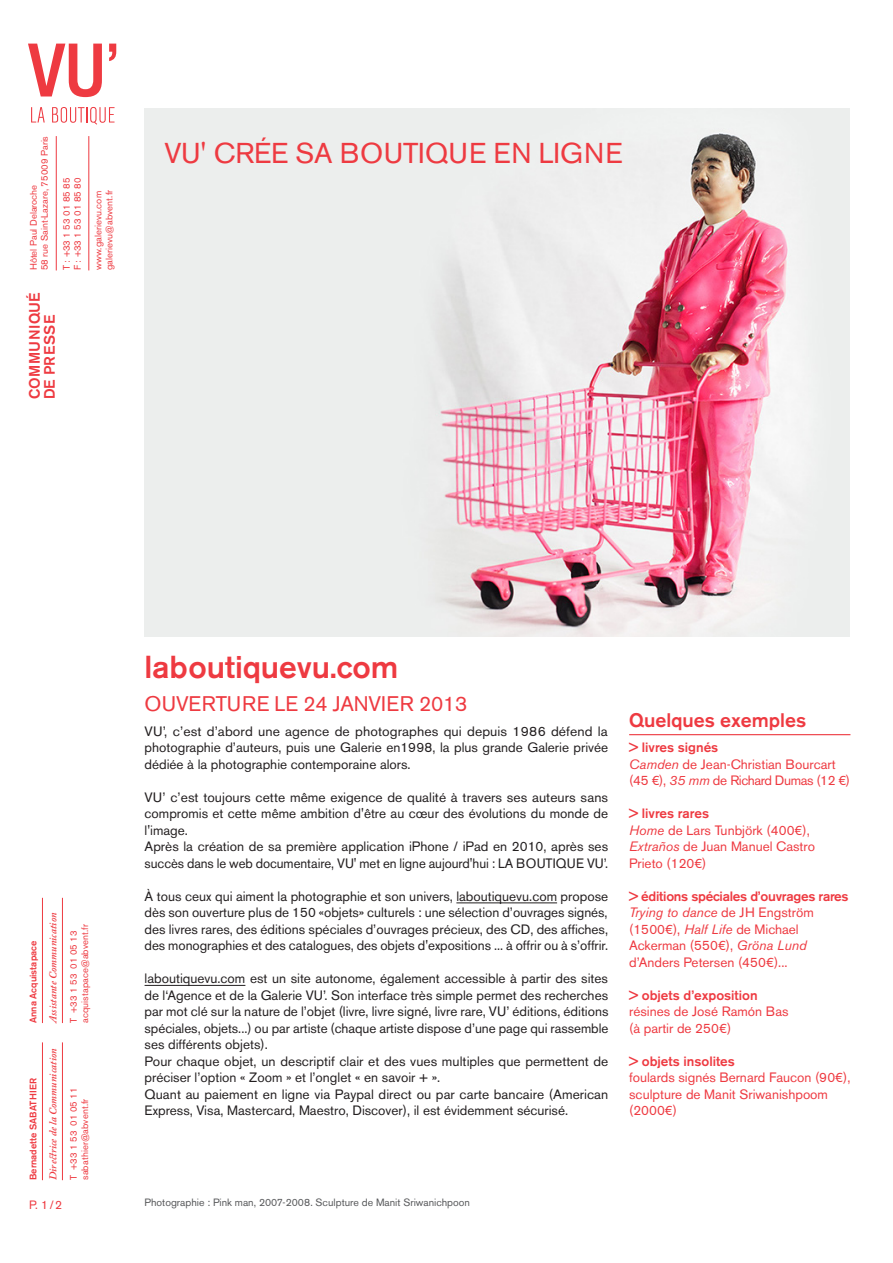
<style>
.page{position:relative;width:893px;height:1263px;background:#fff}
.page>*{position:absolute;margin:0;border:0;box-sizing:border-box;transform-origin:0 0}
.t1{font:500 31.5px "Akzidenz Grotesk BE";color:#ee3a41}
.t2{font:28.5px "Akzidenz Grotesk BE";letter-spacing:.01em;color:#ee3a41}
.t3{font:21px "Akzidenz Grotesk BE";letter-spacing:-.01em;color:#ee3a41}
.t4{font:500 19.5px "Akzidenz Grotesk BE";color:#ee3a41}
.t5{font:500 15px/15px "Akzidenz Grotesk BE";letter-spacing:.02em;color:#ee3a41}
.texte{font:13.5px/16.5px "Akzidenz Grotesk BE";color:#231f20;text-align:justify}
.t6{font:13.5px/16.5px "Akzidenz Grotesk BE";color:#ee3a41}
.t7{font:500 13.5px "Akzidenz Grotesk BE";color:#ee3a41}
.t8{font:500 13.5px "Akzidenz Grotesk BE";letter-spacing:-.02em;color:#ee3a41}
.t9{font:12px "Akzidenz Grotesk BE";color:#ee3a41}
.legende{font:10.5px "Akzidenz Grotesk BE";color:#57585a}
.t10{font:italic 600 10.5px "Adobe Caslon Pro";letter-spacing:.01em;color:#ee3a41}
.t11{font:9.45px/10.9px "Akzidenz Grotesk BE";letter-spacing:.01em;color:#ee3a41}
.t12{font:500 9.45px "Akzidenz Grotesk BE";color:#ee3a41}
.s1{font-style:italic}
</style>
<div class="page">
<hr style="left:42px;top:1042px;width:1px;height:138px;background:#ee3a41">
<hr style="left:62px;top:1042px;width:1px;height:138px;background:#ee3a41">
<hr style="left:42px;top:898px;width:1px;height:125px;background:#ee3a41">
<hr style="left:62px;top:898px;width:1px;height:125px;background:#ee3a41">
<hr style="left:56px;top:136px;width:1px;height:134px;background:#ee3a41">
<hr style="left:88px;top:136px;width:1px;height:134px;background:#ee3a41">
<svg style="left:28px;top:44px;width:74px;height:53px"></svg>
<svg style="left:109px;top:44px;width:7px;height:17px"></svg>
<svg style="left:31px;top:107px;width:14px;height:16px"></svg>
<svg style="left:52px;top:107px;width:63px;height:18px"></svg>
<hr style="left:456px;top:902px;width:101px;height:1px;background:#231f20">
<hr style="left:145px;top:985px;width:100px;height:1px;background:#231f20">
<hr style="left:629px;top:734px;width:221px;height:1px;background:#ee3a41">
<img style="left:144px;top:109px;width:705px;height:528px">
<p class="t11" style="left:28px;top:270px;width:136px;rotate:-90deg">Hôtel Paul Delaroche<br>58 rue Saint-Lazare, 75009 Paris</p>
<p class="t11" style="left:61px;top:270px;width:94px;rotate:-90deg">T : +33 1 53 01 85 85<br>F : +33 1 53 01 85 80</p>
<p class="t11" style="left:93px;top:270px;width:82px;rotate:-90deg">www.galerievu.com galerievu@abvent.fr</p>
<p class="t5" style="left:27px;top:399px;width:108px;rotate:-90deg">COMMUNIQUÉ<br>DE PRESSE</p>
<p class="t2" style="left:164px;top:136px;width:460px">VU' CRÉE SA BOUTIQUE EN LIGNE</p>
<p class="t12" style="left:27px;top:1023px;width:84px;rotate:-90deg">Anna Acquistapace</p>
<p class="t12" style="left:27px;top:1180px;width:104px;rotate:-90deg">Bernadette SABATHIER</p>
<p class="t10" style="left:47px;top:1023px;width:112px;rotate:-90deg">Assistante Communication</p>
<p class="t11" style="left:68px;top:1023px;width:100px;rotate:-90deg">T +33 1 53 01 05 13 acquistapace@abvent.fr</p>
<p class="t10" style="left:47px;top:1180px;width:133px;rotate:-90deg">Directrice de la Communication</p>
<p class="t11" style="left:68px;top:1180px;width:94px;rotate:-90deg">T +33 1 53 01 05 11 sabathier@abvent.fr</p>
<p class="t9" style="left:29px;top:1197px;width:35px">P. 1/2</p>
<p class="t1" style="left:145px;top:647px;width:255px">laboutiquevu.com</p>
<p class="t3" style="left:145px;top:691px;width:324px">OUVERTURE LE 24 JANVIER 2013</p>
<p class="texte" style="left:145px;top:723px;width:465px">VU’, c’est d’abord une agence de photographes qui depuis 1986 défend la photographie d’auteurs, puis une Galerie en1998, la plus grande Galerie privée dédiée à la photographie contemporaine alors.</p>
<p class="texte" style="left:145px;top:789px;width:465px">VU’ c’est toujours cette même exigence de qualité à travers ses auteurs sans compromis et cette même ambition d'être au cœur des évolutions du monde de l'image.</p>
<p class="texte" style="left:145px;top:838px;width:465px">Après la création de sa première application iPhone / iPad en 2010, après ses succès dans le web documentaire, VU' met en ligne aujourd'hui : LA BOUTIQUE VU’.</p>
<p class="texte" style="left:145px;top:888px;width:465px">À tous ceux qui aiment la photographie et son univers, laboutiquevu.com propose dès son ouverture plus de 150 «objets» culturels : une sélection d’ouvrages signés, des livres rares, des éditions spéciales d’ouvrages précieux, des CD, des affiches, des monographies et des catalogues, des objets d'expositions ... à offrir ou à s’offrir.</p>
<p class="texte" style="left:145px;top:970px;width:465px">laboutiquevu.com est un site autonome, également accessible à partir des sites de l‘Agence et de la Galerie VU’. Son interface très simple permet des recherches par mot clé sur la nature de l’objet (livre, livre signé, livre rare, VU’ éditions, éditions spéciales, objets...) ou par artiste (chaque artiste dispose d’une page qui rassemble ses différents objets).</p>
<p class="texte" style="left:145px;top:1053px;width:465px">Pour chaque objet, un descriptif clair et des vues multiples que permettent de préciser l’option « Zoom » et l’onglet « en savoir + ».</p>
<p class="texte" style="left:145px;top:1086px;width:465px">Quant au paiement en ligne via Paypal direct ou par carte bancaire (American<br>Express, Visa, Mastercard, Maestro, Discover), il est évidemment sécurisé.</p>
<p class="t4" style="left:629px;top:708px;width:179px">Quelques exemples</p>
<p class="t7" style="left:629px;top:739px;width:91px">&gt; livres signés</p>
<p class="t6" style="left:629px;top:756px;width:222px"><span class="s1">Camden</span> de Jean-Christian Bourcart (45 €), <span class="s1">35 mm</span> de Richard Dumas (12 €)</p>
<p class="t7" style="left:629px;top:805px;width:81px">&gt; livres rares</p>
<p class="t6" style="left:629px;top:822px;width:187px"><span class="s1">Home</span> de Lars Tunbjörk (400€),<br><span class="s1">Extraños</span> de Juan Manuel Castro<br>Prieto (120€)</p>
<p class="t8" style="left:629px;top:888px;width:221px">&gt; éditions spéciales d’ouvrages rares</p>
<p class="t6" style="left:629px;top:904px;width:186px"><span class="s1">Trying to dance</span> de JH Engström (1500€), <span class="s1">Half Life</span> de Michael<br>Ackerman (550€), <span class="s1">Gröna Lund </span>d’Anders Petersen (450€)...</p>
<p class="t7" style="left:629px;top:987px;width:130px">&gt; objets d’exposition</p>
<p class="t6" style="left:629px;top:1003px;width:161px">résines de José Ramón Bas</p>
<p class="t6" style="left:629px;top:1020px;width:104px">(à partir de 250€)</p>
<p class="t7" style="left:629px;top:1053px;width:107px">&gt; objets insolites</p>
<p class="t6" style="left:629px;top:1069px;width:223px">foulards signés Bernard Faucon (90€), sculpture de Manit Sriwanishpoom</p>
<p class="t6" style="left:629px;top:1102px;width:49px">(2000€)</p>
<p class="legende" style="left:145px;top:1196px;width:327px">Photographie : Pink man, 2007-2008. Sculpture de Manit Sriwanichpoon</p>
</div>
